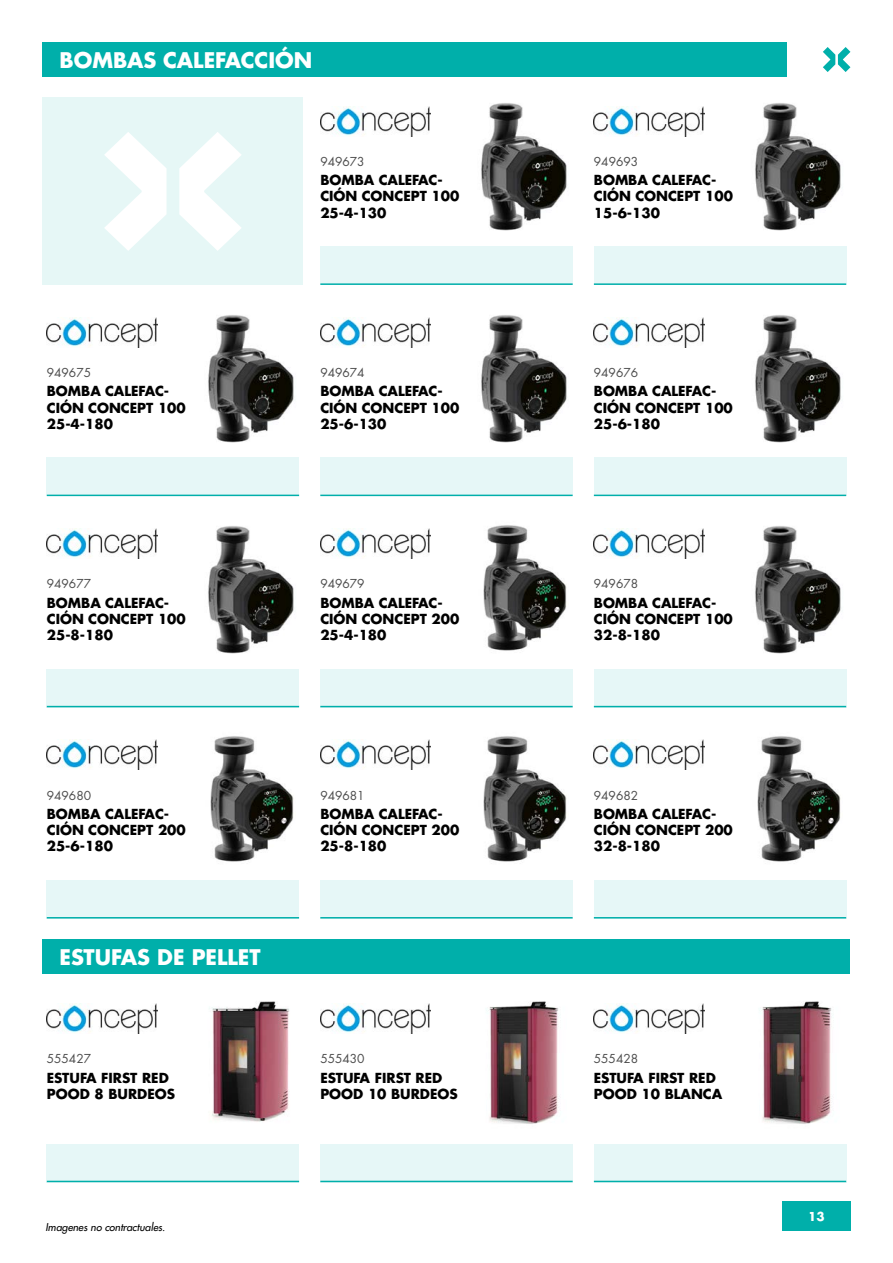
<style>
.page{position:relative;width:893px;height:1263px;background:#fff}
.page>*{position:absolute;margin:0;border:0;box-sizing:border-box;transform-origin:0 0}
.t1{font:700 21px "Futura LT Pro";color:#fff}
.t2{font:700 13.5px/16.2px "Futura LT Pro";color:#000}
.t3{font:12px "Futura LT Pro";color:#4d4d4d}
.t4{font:700 12px "Futura LT Pro";color:#fff}
.t5{font:italic 500 10.5px "Futura LT Pro";color:#000}
</style>
<div class="page">
<div style="left:782px;top:1201px;width:68px;height:30px;background:#00afaa"></div>
<svg style="left:823px;top:47px;width:27px;height:25px"></svg>
<div style="left:43px;top:43px;width:744px;height:34px;background:#00afaa"></div>
<div style="left:43px;top:940px;width:807px;height:34px;background:#00afaa"></div>
<div style="left:320px;top:247px;width:253px;height:38px;background:#e6f7f7"></div>
<img style="left:320px;top:106px;width:111px;height:30px">
<img style="left:481px;top:103px;width:86px;height:128px">
<hr style="left:320px;top:283px;width:253px;height:2px;background:#00afaa">
<div style="left:594px;top:247px;width:252px;height:38px;background:#e6f7f7"></div>
<img style="left:594px;top:106px;width:110px;height:30px">
<img style="left:755px;top:103px;width:86px;height:128px">
<hr style="left:594px;top:283px;width:252px;height:2px;background:#00afaa">
<div style="left:47px;top:458px;width:252px;height:38px;background:#e6f7f7"></div>
<img style="left:47px;top:317px;width:110px;height:31px">
<img style="left:208px;top:315px;width:86px;height:128px">
<hr style="left:47px;top:495px;width:252px;height:1px;background:#00afaa">
<div style="left:320px;top:458px;width:253px;height:38px;background:#e6f7f7"></div>
<img style="left:320px;top:317px;width:111px;height:31px">
<img style="left:481px;top:315px;width:86px;height:128px">
<hr style="left:320px;top:495px;width:253px;height:1px;background:#00afaa">
<div style="left:594px;top:458px;width:252px;height:38px;background:#e6f7f7"></div>
<img style="left:594px;top:317px;width:110px;height:31px">
<img style="left:755px;top:315px;width:86px;height:128px">
<hr style="left:594px;top:495px;width:252px;height:1px;background:#00afaa">
<div style="left:47px;top:669px;width:252px;height:38px;background:#e6f7f7"></div>
<img style="left:47px;top:528px;width:110px;height:31px">
<img style="left:208px;top:526px;width:86px;height:128px">
<hr style="left:47px;top:706px;width:252px;height:1px;background:#00afaa">
<div style="left:320px;top:669px;width:253px;height:38px;background:#e6f7f7"></div>
<img style="left:320px;top:528px;width:111px;height:31px">
<img style="left:483px;top:525px;width:84px;height:126px">
<hr style="left:320px;top:706px;width:253px;height:1px;background:#00afaa">
<div style="left:594px;top:669px;width:252px;height:38px;background:#e6f7f7"></div>
<img style="left:594px;top:528px;width:110px;height:31px">
<img style="left:755px;top:526px;width:86px;height:128px">
<hr style="left:594px;top:706px;width:252px;height:1px;background:#00afaa">
<div style="left:47px;top:880px;width:252px;height:38px;background:#e6f7f7"></div>
<img style="left:47px;top:740px;width:110px;height:30px">
<img style="left:210px;top:736px;width:84px;height:126px">
<hr style="left:47px;top:917px;width:252px;height:1px;background:#00afaa">
<div style="left:320px;top:880px;width:253px;height:38px;background:#e6f7f7"></div>
<img style="left:320px;top:740px;width:111px;height:30px">
<img style="left:483px;top:736px;width:84px;height:126px">
<hr style="left:320px;top:917px;width:253px;height:1px;background:#00afaa">
<div style="left:594px;top:880px;width:252px;height:38px;background:#e6f7f7"></div>
<img style="left:594px;top:740px;width:110px;height:30px">
<img style="left:757px;top:736px;width:84px;height:126px">
<hr style="left:594px;top:917px;width:252px;height:1px;background:#00afaa">
<div style="left:47px;top:1144px;width:252px;height:38px;background:#e6f7f7"></div>
<img style="left:47px;top:1003px;width:110px;height:30px">
<img style="left:209px;top:1001px;width:80px;height:121px">
<hr style="left:47px;top:1181px;width:252px;height:1px;background:#00afaa">
<div style="left:320px;top:1144px;width:253px;height:38px;background:#e6f7f7"></div>
<img style="left:320px;top:1003px;width:111px;height:30px">
<img style="left:486px;top:1001px;width:73px;height:123px">
<hr style="left:320px;top:1181px;width:253px;height:1px;background:#00afaa">
<div style="left:594px;top:1144px;width:252px;height:38px;background:#e6f7f7"></div>
<img style="left:594px;top:1003px;width:110px;height:30px">
<img style="left:759px;top:1001px;width:73px;height:123px">
<hr style="left:594px;top:1181px;width:252px;height:1px;background:#00afaa">
<div style="left:43px;top:98px;width:260px;height:187px;background:#e6f7f6"></div>
<svg style="left:104px;top:132px;width:63px;height:119px"></svg>
<svg style="left:179px;top:132px;width:62px;height:119px"></svg>
<h1 class="t1" style="left:60px;top:44px;width:254px">BOMBAS CALEFACCIÓN</h1>
<p class="t3" style="left:320px;top:153px;width:46px">949673</p>
<p class="t2" style="left:320px;top:172px;width:141px">BOMBA CALEFAC-<br>CIÓN CONCEPT 100<br>25-4-130</p>
<p class="t3" style="left:47px;top:365px;width:46px">949675</p>
<p class="t2" style="left:47px;top:383px;width:141px">BOMBA CALEFAC-<br>CIÓN CONCEPT 100<br>25-4-180</p>
<p class="t3" style="left:47px;top:576px;width:46px">949677</p>
<p class="t2" style="left:47px;top:594px;width:141px">BOMBA CALEFAC-<br>CIÓN CONCEPT 100<br>25-8-180</p>
<p class="t3" style="left:47px;top:787px;width:46px">949680</p>
<p class="t2" style="left:47px;top:805px;width:141px">BOMBA CALEFAC-<br>CIÓN CONCEPT 200<br>25-6-180</p>
<h1 class="t1" style="left:60px;top:941px;width:203px">ESTUFAS DE PELLET</h1>
<p class="t3" style="left:47px;top:1050px;width:46px">555427</p>
<p class="t2" style="left:47px;top:1069px;width:130px">ESTUFA FIRST RED<br>POOD 8 BURDEOS</p>
<p class="t5" style="left:46px;top:1219px;width:121px">Imagenes no contractuales.</p>
<p class="t3" style="left:320px;top:365px;width:46px">949674</p>
<p class="t2" style="left:320px;top:383px;width:141px">BOMBA CALEFAC-<br>CIÓN CONCEPT 100<br>25-6-130</p>
<p class="t3" style="left:320px;top:576px;width:46px">949679</p>
<p class="t2" style="left:320px;top:594px;width:141px">BOMBA CALEFAC-<br>CIÓN CONCEPT 200<br>25-4-180</p>
<p class="t3" style="left:320px;top:787px;width:46px">949681</p>
<p class="t2" style="left:320px;top:805px;width:141px">BOMBA CALEFAC-<br>CIÓN CONCEPT 200<br>25-8-180</p>
<p class="t3" style="left:320px;top:1050px;width:46px">555430</p>
<p class="t2" style="left:320px;top:1069px;width:139px">ESTUFA FIRST RED<br>POOD 10 BURDEOS</p>
<p class="t3" style="left:594px;top:153px;width:46px">949693</p>
<p class="t2" style="left:594px;top:172px;width:141px">BOMBA CALEFAC-<br>CIÓN CONCEPT 100<br>15-6-130</p>
<p class="t3" style="left:594px;top:365px;width:46px">949676</p>
<p class="t2" style="left:594px;top:383px;width:141px">BOMBA CALEFAC-<br>CIÓN CONCEPT 100<br>25-6-180</p>
<p class="t3" style="left:594px;top:576px;width:46px">949678</p>
<p class="t2" style="left:594px;top:594px;width:141px">BOMBA CALEFAC-<br>CIÓN CONCEPT 100<br>32-8-180</p>
<p class="t3" style="left:594px;top:787px;width:46px">949682</p>
<p class="t2" style="left:594px;top:805px;width:141px">BOMBA CALEFAC-<br>CIÓN CONCEPT 200<br>32-8-180</p>
<p class="t3" style="left:594px;top:1050px;width:46px">555428</p>
<p class="t2" style="left:594px;top:1069px;width:130px">ESTUFA FIRST RED<br>POOD 10 BLANCA</p>
<p class="t4" style="left:808px;top:1207px;width:18px">13</p>
</div>
